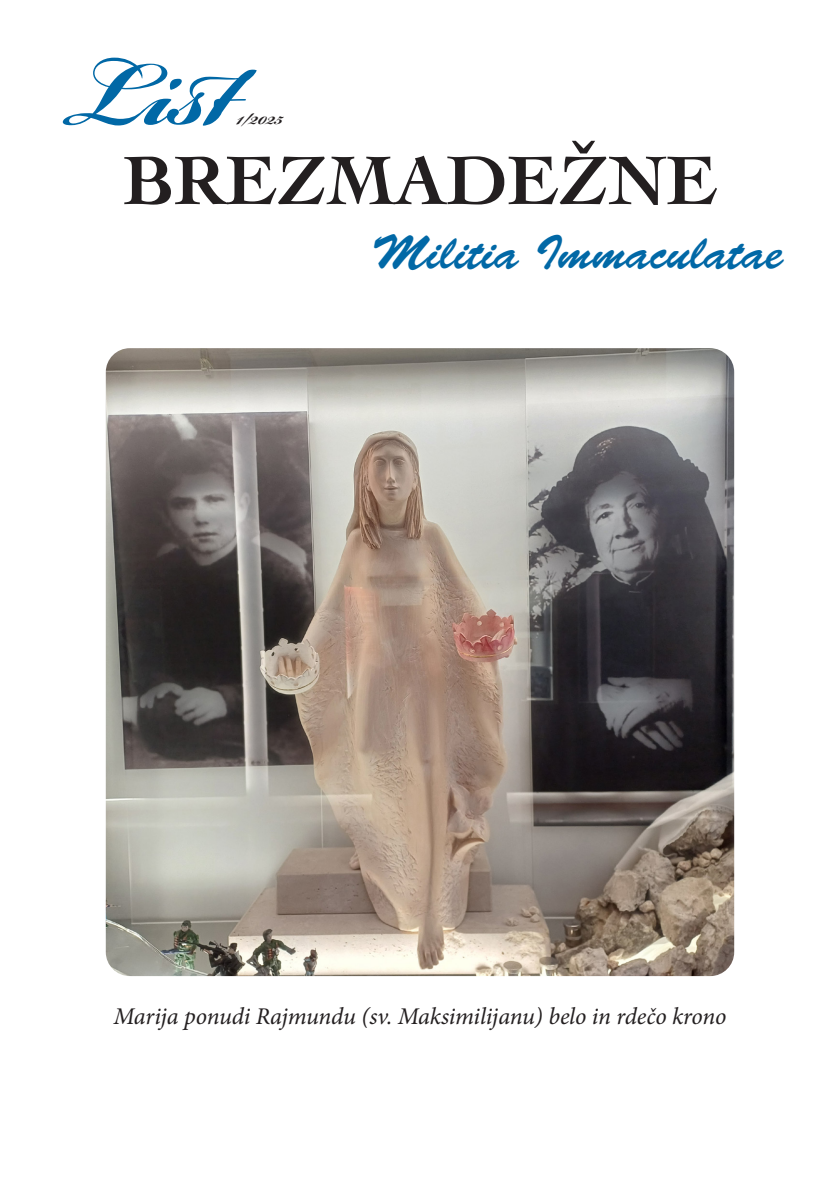
<style>
.page{position:relative;width:840px;height:1191px;background:#fff}
.page>*{position:absolute;margin:0;border:0;box-sizing:border-box;transform-origin:0 0}
.t1{font:700 144px "Bickham Script Pro";color:#0168a6}
.t2{font:700 72px "Cochin";color:#231f20}
.t3{font:48px "Brush Script Std";color:#0168a6}
.t4{font:700 28px "Bickham Script Pro";color:#231f20}
.t5{font:italic 24px "Minion Pro";letter-spacing:-.015em;color:#231f20}
</style>
<div class="page">
<img style="left:106px;top:348px;width:627px;height:628px">
<p class="t1" style="left:57px;top:-10px;width:208px">List</p>
<p class="t2" style="left:123px;top:132px;width:595px">BREZMADEŽNE</p>
<p class="t3" style="left:372px;top:225px;width:412px">Militia Immaculatae</p>
<p class="t4" style="left:236px;top:98px;width:47px">1/2025</p>
<p class="t5" style="left:113px;top:1000px;width:614px">Marija ponudi Rajmundu (sv. Maksimilijanu) belo in rdečo krono</p>
</div>
